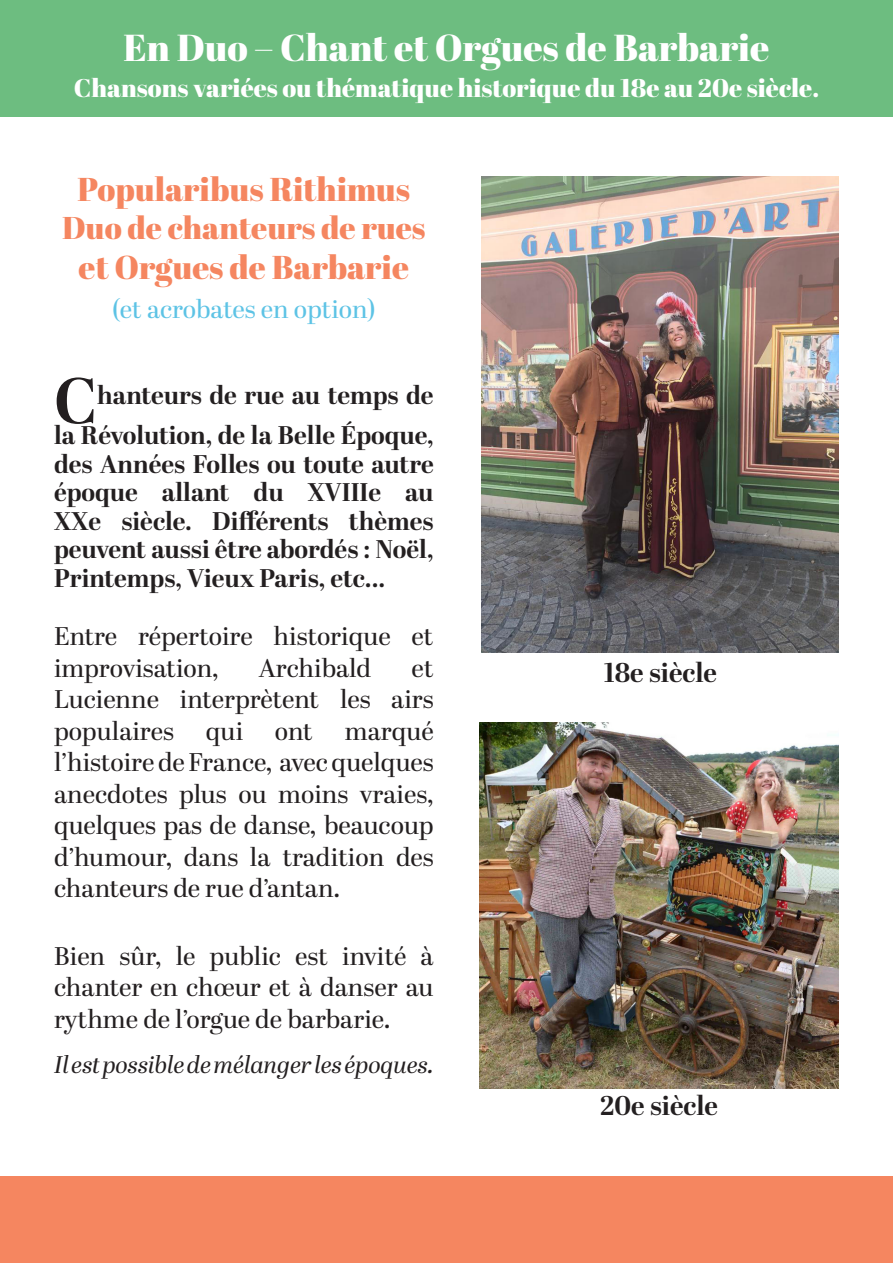
<style>
.page{position:relative;width:893px;height:1263px;background:#fff}
.page>*{position:absolute;margin:0;border:0;box-sizing:border-box;transform-origin:0 0}
.t1{font:700 64.5px "Abril Display";color:#231f20}
.t2{font:37.5px "Abril Fatface";color:#fff}
.t3{font:33px "Abril Fatface";color:#f58660}
.t4{font:31.5px "Abril Fatface";color:#f58660}
.t5{font:700 27px "Abril Display";color:#231f20}
.t6{font:25.5px/31.5px "Abril Display";color:#231f20;text-align:justify}
.t7{font:700 25.5px/28.5px "Abril Display";letter-spacing:-.005em;color:#231f20;text-align:right}
.t8{font:25.5px "Abril Fatface";color:#fff}
.t9{font:25.5px "Abril Display";letter-spacing:-.005em;color:#5dc3e5}
.t10{font:italic 24px "Abril Display";color:#231f20}
</style>
<div class="page">
<div style="left:0;top:1176px;width:893px;height:87px;background:#f58660"></div>
<div style="left:0;top:0;width:893px;height:117px;background:#6dbd80"></div>
<img style="left:482px;top:177px;width:357px;height:476px">
<img style="left:479px;top:723px;width:360px;height:366px">
<p class="t2" style="left:123px;top:22px;width:647px">En Duo – Chant et Orgues de Barbarie</p>
<p class="t8" style="left:74px;top:70px;width:747px">Chansons variées ou thématique historique du 18e au 20e siècle.</p>
<p class="t3" style="left:78px;top:166px;width:334px">Popularibus Rithimus</p>
<p class="t4" style="left:62px;top:206px;width:365px">Duo de chanteurs de rues</p>
<p class="t3" style="left:79px;top:244px;width:332px">et Orgues de Barbarie</p>
<p class="t9" style="left:112px;top:292px;width:265px">(et acrobates en option)</p>
<p class="t1" style="left:54px;top:356px;width:45px">C</p>
<p class="t7" style="left:54px;top:376px;width:381px;line-height:40.5px">hanteurs de rue au temps de<br>la Révolution, de la Belle Époque,</p>
<p class="t7" style="left:54px;top:451px;width:381px;text-align:justify">des Années Folles ou toute autre époque allant du XVIIIe au XXe siècle. Différents thèmes peuvent aussi être abordés : Noël, Printemps, Vieux Paris, etc...</p>
<p class="t6" style="left:54px;top:622px;width:381px">Entre répertoire historique et improvisation,</p>
<p class="t6" style="left:259px;top:654px;width:114px">Archibald</p>
<p class="t6" style="left:54px;top:654px;width:381px;text-indent:358px">et Lucienne interprètent les airs populaires qui ont marqué l’histoire de France, avec quelques anecdotes plus ou moins vraies, quelques pas de danse, beaucoup d’humour, dans la tradition des chanteurs de rue d’antan.</p>
<p class="t6" style="left:54px;top:942px;width:381px">Bien sûr, le public est invité à chanter en chœur et à danser au rythme de l’orgue de barbarie.</p>
<p class="t10" style="left:54px;top:1047px;width:381px">Il est possible de mélanger les époques.</p>
<p class="t5" style="left:604px;top:653px;width:115px">18e siècle</p>
<p class="t5" style="left:600px;top:1087px;width:119px">20e siècle</p>
</div>
